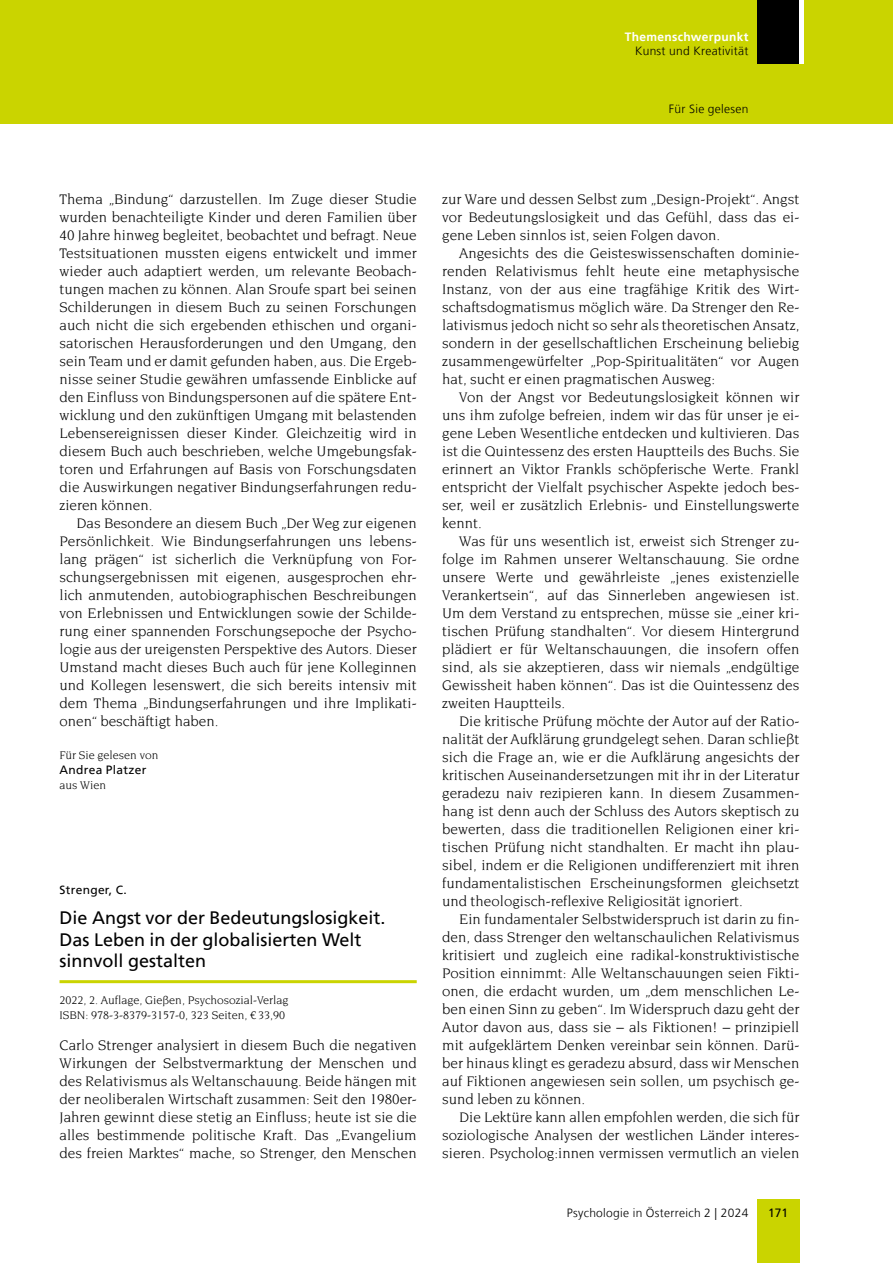
<style>
.page{position:relative;width:893px;height:1263px;background:#fff}
.page>*{position:absolute;margin:0;border:0;box-sizing:border-box;transform-origin:0 0}
.t1{font:18px/21.6px "Frutiger LT";color:#000}
.t2{font:15px/18px "Novarese Std";color:#000;text-align:justify}
.t3{font:12px/15px "Novarese Std";color:#000}
.t4{font:300 12px "Frutiger LT";letter-spacing:.025em;color:#000}
.t5{font:12px "Frutiger LT";letter-spacing:.025em;color:#000}
.t6{font:700 12px "Frutiger LT";letter-spacing:.025em;color:#fff}
</style>
<div class="page">
<div style="left:757px;top:1199px;width:42px;height:64px;background:#cad400"></div>
<div style="left:0;top:0;width:893px;height:123px;background:#cad400"></div>
<div style="left:757px;top:0;width:42px;height:64px;background:#000"></div>
<div style="left:799px;top:0;width:5px;height:64px;background:#fff"></div>
<hr style="left:60px;top:980px;width:357px;height:3px;background:#cad400">
<p class="t6" style="left:625px;top:30px;width:125px">Themenschwerpunkt</p>
<p class="t4" style="left:635px;top:44px;width:115px">Kunst und Kreativität</p>
<p class="t4" style="left:669px;top:102px;width:81px">Für Sie gelesen</p>
<p class="t2" style="left:60px;top:190px;width:359px">Thema „Bindung“ darzustellen. Im Zuge dieser Studie wurden benachteiligte Kinder und deren Familien über 40 Jahre hinweg begleitet, beobachtet und befragt. Neue Testsituationen mussten eigens entwickelt und immer wieder auch adaptiert werden, um relevante Beobach&shy;tungen machen zu können. Alan Sroufe spart bei seinen Schilderungen in diesem Buch zu seinen Forschungen auch nicht die sich ergebenden ethischen und organi&shy;satorischen Herausforderungen und den Umgang, den sein Team und er damit gefunden haben, aus. Die Ergeb&shy;nisse seiner Studie gewähren umfassende Einblicke auf den Einfluss von Bindungspersonen auf die spätere Ent&shy;wicklung und den zukünftigen Umgang mit belastenden Lebensereignissen dieser Kinder. Gleichzeitig wird in diesem Buch auch beschrieben, welche Umgebungsfak&shy;toren und Erfahrungen auf Basis von Forschungsdaten die Auswirkungen negativer Bindungserfahrungen redu&shy;zieren können.</p>
<p class="t2" style="left:60px;top:514px;width:359px;text-indent:17px">Das Besondere an diesem Buch „Der Weg zur eigenen Persönlichkeit. Wie Bindungserfahrungen uns lebens&shy;lang prägen“ ist sicherlich die Verknüpfung von For&shy;schungsergebnissen mit eigenen, ausgesprochen ehr&shy;lich anmutenden, autobiographischen Beschreibungen von Erlebnissen und Entwicklungen sowie der Schilde&shy;rung einer spannenden Forschungsepoche der Psycho&shy;logie aus der ureigensten Perspektive des Autors. Dieser Umstand macht dieses Buch auch für jene Kolleginnen und Kollegen lesenswert, die sich bereits intensiv mit dem Thema „Bindungserfahrungen und ihre Implikati&shy;onen“ beschäftigt haben.</p>
<p class="t3" style="left:60px;top:748px;width:100px">Für Sie gelesen von</p>
<p class="t5" style="left:60px;top:763px;width:88px">Andrea Platzer</p>
<p class="t3" style="left:60px;top:778px;width:48px">aus Wien</p>
<p class="t5" style="left:60px;top:882px;width:69px">Strenger, C.</p>
<p class="t1" style="left:60px;top:907px;width:328px">Die Angst vor der Bedeutungslosigkeit.<br>Das Leben in der globalisierten Welt sinnvoll gestalten</p>
<p class="t3" style="left:60px;top:992px;width:231px">2022, 2. Auflage, Gießen, Psychosozial-Verlag<br>ISBN: 978-3-8379-3157-0, 323 Seiten, € 33,90</p>
<p class="t2" style="left:60px;top:1036px;width:359px">Carlo Strenger analysiert in diesem Buch die negativen Wirkungen der Selbstvermarktung der Menschen und des Relativismus als Weltanschauung. Beide hängen mit der neoliberalen Wirtschaft zusammen: Seit den 1980er-Jahren gewinnt diese stetig an Einfluss; heute ist sie die alles bestimmende politische Kraft. Das „Evangelium des freien Marktes“ mache, so Strenger, den Menschen</p>
<p class="t2" style="left:442px;top:190px;width:359px">zur Ware und dessen Selbst zum „Design-Projekt“. Angst vor Bedeutungslosigkeit und das Gefühl, dass das ei&shy;gene Leben sinnlos ist, seien Folgen davon.</p>
<p class="t2" style="left:442px;top:244px;width:359px;text-indent:17px">Angesichts des die Geisteswissenschaften dominie&shy;renden Relativismus fehlt heute eine metaphysische Instanz, von der aus eine tragfähige Kritik des Wirt&shy;schaftsdogmatismus möglich wäre. Da Strenger den Re&shy;lativismus jedoch nicht so sehr als theoretischen Ansatz, sondern in der gesellschaftlichen Erscheinung beliebig zusammengewürfelter „Pop-Spiritualitäten“ vor Augen hat, sucht er einen pragmatischen Ausweg:</p>
<p class="t2" style="left:442px;top:388px;width:359px;text-indent:17px">Von der Angst vor Bedeutungslosigkeit können wir uns ihm zufolge befreien, indem wir das für unser je ei&shy;gene Leben Wesentliche entdecken und kultivieren. Das ist die Quintessenz des ersten Hauptteils des Buchs. Sie erinnert an Viktor Frankls schöpferische Werte. Frankl entspricht der Vielfalt psychischer Aspekte jedoch bes&shy;ser, weil er zusätzlich Erlebnis- und Einstellungswerte kennt.</p>
<p class="t2" style="left:442px;top:532px;width:359px;text-indent:17px">Was für uns wesentlich ist, erweist sich Strenger zu&shy;folge im Rahmen unserer Weltanschauung. Sie ordne unsere Werte und gewährleiste „jenes existenzielle Verankertsein“, auf das Sinnerleben angewiesen ist.<br>Um dem Verstand zu entsprechen, müsse sie „einer kri&shy;tischen Prüfung standhalten“. Vor diesem Hintergrund plädiert er für Weltanschauungen, die insofern offen sind, als sie akzeptieren, dass wir niemals „endgültige Gewissheit haben können“. Das ist die Quintessenz des zweiten Hauptteils.</p>
<p class="t2" style="left:442px;top:712px;width:359px;text-indent:17px">Die kritische Prüfung möchte der Autor auf der Ratio&shy;nalität der Aufklärung grundgelegt sehen. Daran schließt sich die Frage an, wie er die Aufklärung angesichts der kritischen Auseinandersetzungen mit ihr in der Literatur geradezu naiv rezipieren kann. In diesem Zusammen&shy;hang ist denn auch der Schluss des Autors skeptisch zu bewerten, dass die traditionellen Religionen einer kri&shy;tischen Prüfung nicht standhalten. Er macht ihn plau&shy;sibel, indem er die Religionen undifferenziert mit ihren fundamentalistischen Erscheinungsformen gleichsetzt und theologisch-reflexive Religiosität ignoriert.</p>
<p class="t2" style="left:442px;top:910px;width:359px;text-indent:17px">Ein fundamentaler Selbstwiderspruch ist darin zu fin&shy;den, dass Strenger den weltanschaulichen Relativismus kritisiert und zugleich eine radikal-konstruktivistische Position einnimmt: Alle Weltanschauungen seien Fikti&shy;onen, die erdacht wurden, um „dem menschlichen Le&shy;ben einen Sinn zu geben“. Im Widerspruch dazu geht der Autor davon aus, dass sie – als Fiktionen! – prinzipiell mit aufgeklärtem Denken vereinbar sein können. Darü&shy;ber hinaus klingt es geradezu absurd, dass wir Menschen auf Fiktionen angewiesen sein sollen, um psychisch ge&shy;sund leben zu können.</p>
<p class="t2" style="left:442px;top:1108px;width:359px;text-indent:17px">Die Lektüre kann allen empfohlen werden, die sich für soziologische Analysen der westlichen Länder interes&shy;sieren. Psycholog:innen vermissen vermutlich an vielen</p>
<p class="t4" style="left:567px;top:1206px;width:183px">Psychologie in Österreich 2 | 2024</p>
<p class="t5" style="left:768px;top:1205px;width:22px">171</p>
</div>
